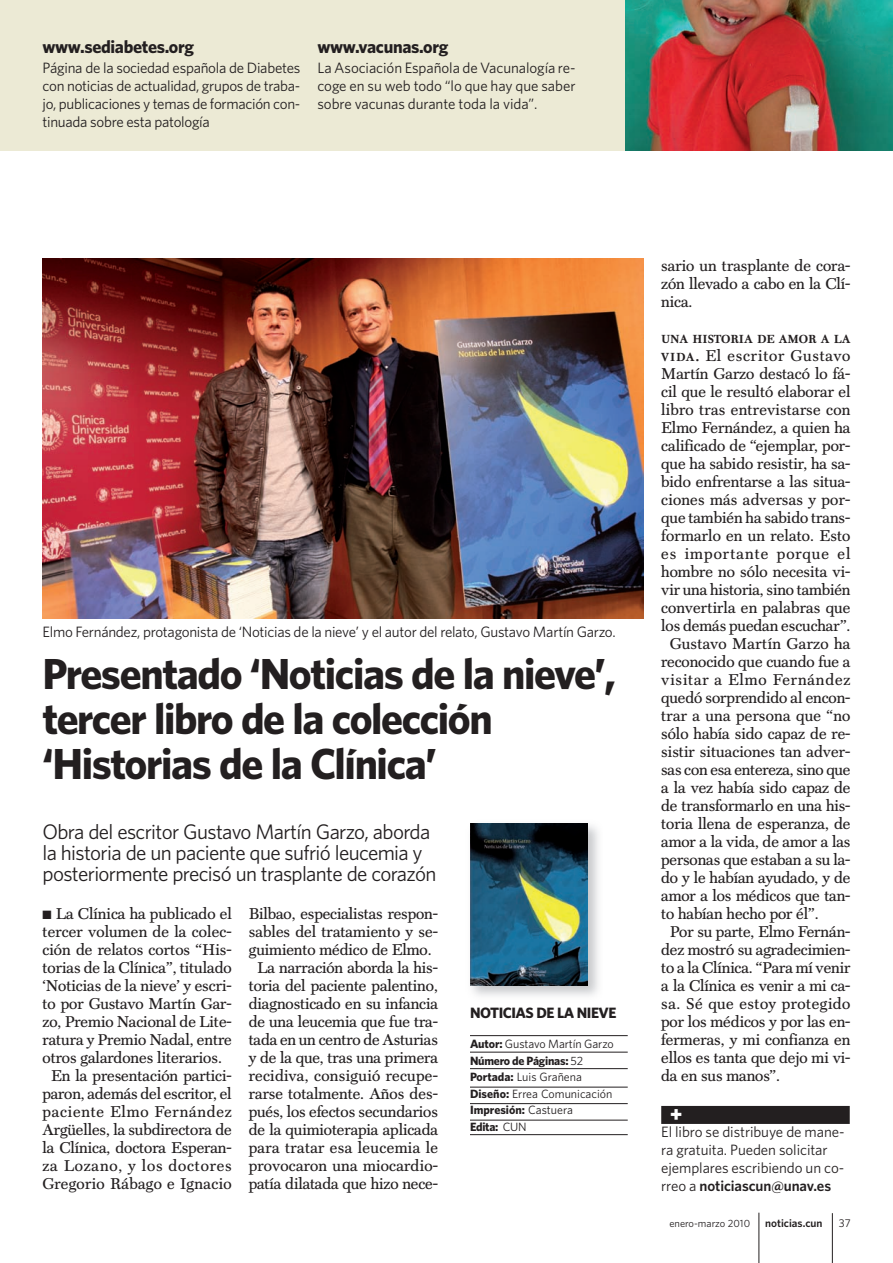
<style>
.page{position:relative;width:893px;height:1263px;background:#fff}
.page>*{position:absolute;margin:0;border:0;box-sizing:border-box;transform-origin:0 0}
.t1{font:700 43.5px/45px "Whitney";letter-spacing:-.03em;color:#231f20}
.t2{font:900 22.5px "Whitney";color:#fff}
.t3{font:21px/21px "Whitney";letter-spacing:-.03em;color:#231f20}
.t4{font:700 18px "Whitney";letter-spacing:-.02em;color:#231f20}
.t5{font:15.75px/18px "Scotch FB Text";color:#231f20;text-align:justify}
.t6{font:15.75px "Scotch FB Text";letter-spacing:.05em;color:#231f20}
.t7{font:15.75px "Scotch FB Text";letter-spacing:.02em;color:#231f20}
.t8{font:15.75px "Scotch FB Text";letter-spacing:.055em;color:#231f20}
.t9{font:15.75px "Scotch FB Text";letter-spacing:.03em;color:#231f20}
.t10{font:15.75px "Scotch FB Text";letter-spacing:.065em;color:#231f20}
.t11{font:15px/18px "Whitney";letter-spacing:-.02em;color:#231f20;text-align:justify}
.t12{font:700 15px "Whitney";letter-spacing:-.03em;color:#231f20}
.t13{font:12px/16.5px "Whitney";color:#231f20}
.t14{font:700 11.85px "Scotch FB Text";letter-spacing:-.005em;color:#231f20}
.t15{font:600 11.25px "Whitney";color:#231f20}
.t16{font:11.25px "Whitney";color:#231f20}
.t17{font:10.5px "Whitney";color:#231f20}
.s1{font-weight:700}
.s2{font-weight:700;font-size:11.85px}
.s3{font-weight:600}
</style>
<div class="page">
<hr style="left:832px;top:1213px;width:1px;height:50px;background:#231f20">
<hr style="left:759px;top:1213px;width:1px;height:50px;background:#231f20">
<img style="left:625px;top:0;width:268px;height:150px">
<div style="left:0;top:0;width:625px;height:151px;background:#ecead5"></div>
<img style="left:470px;top:825px;width:129px;height:171px">
<img style="left:470px;top:823px;width:118px;height:162px">
<img style="left:43px;top:259px;width:600px;height:360px">
<div style="left:661px;top:1106px;width:189px;height:18px;background:#231f20"></div>
<hr style="left:470px;top:1035px;width:158px;height:1px;background:#231f20">
<hr style="left:470px;top:1052px;width:158px;height:1px;background:#231f20">
<hr style="left:470px;top:1068px;width:158px;height:1px;background:#231f20">
<hr style="left:470px;top:1087px;width:158px;height:1px;background:#231f20">
<hr style="left:470px;top:1103px;width:158px;height:1px;background:#231f20">
<hr style="left:470px;top:1120px;width:158px;height:1px;background:#231f20">
<hr style="left:470px;top:1134px;width:158px;height:1px;background:#231f20">
<p class="t4" style="left:43px;top:37px;width:153px">www.sediabetes.org</p>
<p class="t11" style="left:43px;top:58px;width:259px">Página de la sociedad española de Diabetes con noticias de actualidad, grupos de traba&shy;jo, publicaciones y temas de formación con&shy;tinuada sobre esta patología</p>
<p class="t4" style="left:317px;top:37px;width:133px">www.vacunas.org</p>
<p class="t11" style="left:317px;top:58px;width:259px">La Asociación Española de Vacunalogía re&shy;coge en su web todo “lo que hay que saber sobre vacunas durante toda la vida”.</p>
<p class="t11" style="left:43px;top:622px;width:575px">Elmo Fernández, protagonista de ‘Noticias de la nieve’ y el autor del relato, Gustavo Martín Garzo.</p>
<h1 class="t1" style="left:43px;top:652px;width:575px">Presentado ‘Noticias de la nieve’, tercer libro de la colección ‘Historias de la Clínica’</h1>
<h3 class="t3" style="left:43px;top:821px;width:396px">Obra del escritor Gustavo Martín Garzo, aborda la historia de un paciente que sufrió leucemia y posteriormente precisó un trasplante de corazón</h3>
<p class="t5" style="left:43px;top:904px;width:191px">■ La Clínica ha publicado el</p>
<p class="t5" style="left:43px;top:922px;width:191px">tercer volumen de la colec-</p>
<p class="t5" style="left:43px;top:940px;width:191px">ción de relatos cortos “His-</p>
<p class="t5" style="left:43px;top:958px;width:191px">torias de la Clínica”, titulado</p>
<p class="t5" style="left:43px;top:976px;width:191px">‘Noticias de la nieve’ y escri-</p>
<p class="t5" style="left:43px;top:994px;width:191px">to por Gustavo Martín Gar-</p>
<p class="t5" style="left:43px;top:1012px;width:191px">zo, Premio Nacional de Lite-</p>
<p class="t5" style="left:43px;top:1030px;width:191px">ratura y Premio Nadal, entre</p>
<p class="t5" style="left:43px;top:1048px;width:181px">otros galardones literarios.</p>
<p class="t5" style="left:51px;top:1066px;width:182px">En la presentación partici-</p>
<p class="t5" style="left:43px;top:1084px;width:191px">paron, además del escritor, el</p>
<p class="t6" style="left:43px;top:1102px;width:191px">paciente Elmo Fernández</p>
<p class="t5" style="left:43px;top:1120px;width:191px">Argüelles, la subdirectora de</p>
<p class="t5" style="left:43px;top:1138px;width:191px">la Clínica, doctora Esperan-</p>
<p class="t6" style="left:43px;top:1156px;width:191px">za Lozano, y los doctores</p>
<p class="t7" style="left:43px;top:1174px;width:191px">Gregorio Rábago e Ignacio</p>
<p class="t5" style="left:249px;top:904px;width:191px;text-align:center">Bilbao, especialistas respon&shy;sables del tratamiento y se&shy;guimiento médico de Elmo.<br>La narración aborda la his&shy;toria del paciente palentino, diagnosticado en su infancia de una leucemia que fue tra&shy;tada en un centro de Asturias y de la que, tras una primera recidiva, consiguió recupe&shy;rarse totalmente. Años des&shy;pués, los efectos secundarios de la quimioterapia aplicada para tratar esa leucemia le provocaron una miocardio&shy;patía dilatada que hizo nece-</p>
<p class="t12" style="left:470px;top:1004px;width:148px">NOTICIAS DE LA NIEVE</p>
<p class="t13" style="left:470px;top:1036px;width:145px"><span class="s1">Autor:</span> Gustavo Martín Garzo<br><span class="s1">Número de Páginas:</span> 52<br><span class="s1">Portada:</span> Luis Grañena<br><span class="s1">Diseño:</span> Errea Comunicación<br><span class="s1">Impresión:</span> Castuera<br><span class="s1">Edita:</span> CUN</p>
<p class="t5" style="left:661px;top:256px;width:191px">sario un trasplante de cora&shy;zón llevado a cabo en la Clí&shy;nica.</p>
<p class="t14" style="left:661px;top:331px;width:191px">UNA HISTORIA DE AMOR A LA</p>
<p class="t8" style="left:661px;top:346px;width:191px"><span class="s2">VIDA</span><span class="s1">.</span> El escritor Gustavo</p>
<p class="t5" style="left:661px;top:364px;width:191px">Martín Garzo destacó lo fá-</p>
<p class="t5" style="left:661px;top:382px;width:191px">cil que le resultó elaborar el</p>
<p class="t5" style="left:661px;top:400px;width:191px">libro tras entrevistarse con</p>
<p class="t5" style="left:661px;top:418px;width:191px">Elmo Fernández, a quien ha</p>
<p class="t5" style="left:661px;top:436px;width:191px">calificado de “ejemplar, por-</p>
<p class="t5" style="left:661px;top:454px;width:191px">que ha sabido resistir, ha sa-</p>
<p class="t5" style="left:661px;top:472px;width:191px">bido enfrentarse a las situa-</p>
<p class="t5" style="left:661px;top:490px;width:191px">ciones más adversas y por-</p>
<p class="t5" style="left:661px;top:508px;width:191px">que también ha sabido trans-</p>
<p class="t5" style="left:661px;top:526px;width:191px">formarlo en un relato. Esto</p>
<p class="t10" style="left:661px;top:544px;width:191px">es importante porque el</p>
<p class="t5" style="left:661px;top:562px;width:191px">hombre no sólo necesita vi-</p>
<p class="t5" style="left:661px;top:580px;width:191px">vir una historia, sino también</p>
<p class="t5" style="left:661px;top:598px;width:191px">convertirla en palabras que</p>
<p class="t5" style="left:661px;top:616px;width:191px">los demás puedan escuchar”.</p>
<p class="t7" style="left:670px;top:634px;width:182px">Gustavo Martín Garzo ha</p>
<p class="t5" style="left:661px;top:652px;width:191px">reconocido que cuando fue a</p>
<p class="t6" style="left:661px;top:670px;width:191px">visitar a Elmo Fernández</p>
<p class="t5" style="left:661px;top:688px;width:191px">quedó sorprendido al encon-</p>
<p class="t5" style="left:661px;top:706px;width:191px">trar a una persona que “no</p>
<p class="t5" style="left:661px;top:724px;width:191px">sólo había sido capaz de re-</p>
<p class="t5" style="left:661px;top:742px;width:191px">sistir situaciones tan adver-</p>
<p class="t5" style="left:661px;top:760px;width:191px">sas con esa entereza, sino que</p>
<p class="t5" style="left:661px;top:778px;width:191px">a la vez había sido capaz de</p>
<p class="t5" style="left:661px;top:796px;width:191px">de transformarlo en una his-</p>
<p class="t5" style="left:661px;top:814px;width:191px">toria llena de esperanza, de</p>
<p class="t5" style="left:661px;top:832px;width:191px">amor a la vida, de amor a las</p>
<p class="t5" style="left:661px;top:850px;width:191px">personas que estaban a su la-</p>
<p class="t5" style="left:661px;top:868px;width:191px">do y le habían ayudado, y de</p>
<p class="t5" style="left:661px;top:886px;width:191px">amor a los médicos que tan-</p>
<p class="t5" style="left:661px;top:904px;width:159px">to habían hecho por él”.</p>
<p class="t5" style="left:670px;top:922px;width:182px">Por su parte, Elmo Fernán-</p>
<p class="t5" style="left:661px;top:940px;width:191px">dez mostró su agradecimien-</p>
<p class="t5" style="left:661px;top:958px;width:191px">to a la Clínica. “Para mí venir</p>
<p class="t5" style="left:661px;top:976px;width:191px">a la Clínica es venir a mi ca-</p>
<p class="t9" style="left:661px;top:994px;width:191px">sa. Sé que estoy protegido</p>
<p class="t5" style="left:661px;top:1012px;width:191px">por los médicos y por las en-</p>
<p class="t5" style="left:661px;top:1030px;width:191px">fermeras, y mi confianza en</p>
<p class="t5" style="left:661px;top:1048px;width:191px">ellos es tanta que dejo mi vi-</p>
<p class="t5" style="left:661px;top:1066px;width:120px">da en sus manos”.</p>
<h2 class="t2" style="left:670px;top:1101px;width:14px">+</h2>
<p class="t11" style="left:661px;top:1122px;width:185px;text-align:left">El libro se distribuye de mane&shy;ra gratuita. Pueden solicitar ejemplares escribiendo un co&shy;rreo a <span class="s3">noticiascun@unav.es</span></p>
<p class="t17" style="left:669px;top:1217px;width:82px">enero-marzo 2010</p>
<p class="t15" style="left:765px;top:1216px;width:59px">noticias.cun</p>
<p class="t16" style="left:839px;top:1216px;width:13px">37</p>
</div>
